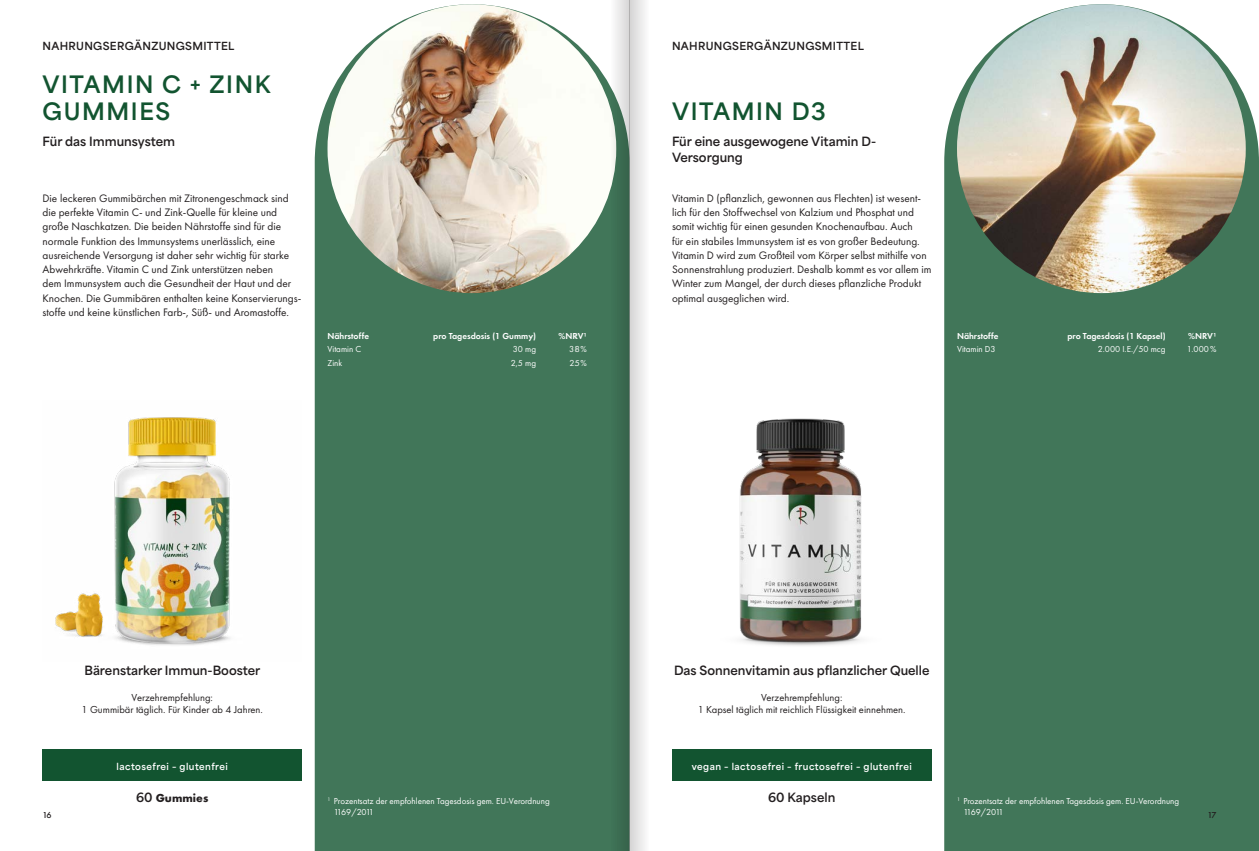
<style>
.page{position:relative;width:1259px;height:851px;background:#fff}
.page>*{position:absolute;margin:0;border:0;box-sizing:border-box;transform-origin:0 0}
.t1{font:700 22.5px/27px "Area Normal";letter-spacing:.07em;color:#125430}
.t2{font:700 12px/16.5px "Area Normal";color:#231f20}
.t3{font:700 12px "Futura PT";color:#231f20}
.t4{font:11.25px/14.2px "Futura PT";color:#231f20}
.t5{font:10.5px/12px "Futura PT";color:#231f20;text-align:center}
.t6{font:700 10.5px "Area Normal";letter-spacing:.03em;color:#231f20}
.t7{font:9px/10.5px "Futura PT";color:#fff}
.t8{font:600 9px "Futura PT";color:#fff}
.t9{font:700 9px "Area Normal";letter-spacing:.05em;color:#fff}
.t10{font:500 9px "Futura PT";color:#231f20}
.s1{font-family:"Area Normal"}
</style>
<div class="page">
<div style="left:315px;top:4px;width:261px;height:846px;background:#417659"></div>
<div style="left:944px;top:4px;width:315px;height:846px;background:#417659"></div>
<img style="left:327px;top:4px;width:289px;height:289px;border-radius:144px">
<div style="left:43px;top:748px;width:259px;height:32px;background:#125430"></div>
<div style="left:672px;top:748px;width:259px;height:32px;background:#125430"></div>
<img style="left:957px;top:4px;width:288px;height:289px;border-radius:144px">
<img style="left:55px;top:417px;width:175px;height:228px">
<img style="left:739px;top:418px;width:123px;height:228px">
<svg style="left:629px;top:0;width:53px;height:850px"></svg>
<svg style="left:576px;top:0;width:53px;height:850px;fill:#417659"></svg>
<p class="t6" style="left:43px;top:36px;width:193px">NAHRUNGSERGÄNZUNGSMITTEL</p>
<p class="t6" style="left:672px;top:36px;width:193px">NAHRUNGSERGÄNZUNGSMITTEL</p>
<h1 class="t1" style="left:43px;top:68px;width:229px">VITAMIN C + ZINK<br>GUMMIES</h1>
<p class="t2" style="left:43px;top:132px;width:134px">Für das Immunsystem</p>
<p class="t4" style="left:43px;top:191px;width:260px">Die leckeren Gummibärchen mit Zitronengeschmack sind die perfekte Vitamin C- und Zink-Quelle für kleine und große Naschkatzen. Die beiden Nährstoffe sind für die normale Funktion des Immunsystems unerlässlich, eine ausreichende Versorgung ist daher sehr wichtig für starke Abwehrkräfte. Vitamin C und Zink unterstützen neben<br>dem Immunsystem auch die Gesundheit der Haut und der Knochen. Die Gummibären enthalten keine Konservierungs&shy;stoffe und keine künstlichen Farb-, Süß- und Aromastoffe.</p>
<p class="t8" style="left:327px;top:330px;width:43px">Nährstoffe</p>
<p class="t8" style="left:433px;top:330px;width:104px">pro Tagesdosis (1 Gummy)</p>
<p class="t8" style="left:558px;top:330px;width:30px">%NRV¹</p>
<p class="t7" style="left:327px;top:344px;width:35px">Vitamin C</p>
<p class="t7" style="left:513px;top:344px;width:25px">30 mg</p>
<p class="t7" style="left:569px;top:344px;width:19px">38%</p>
<p class="t7" style="left:327px;top:357px;width:16px">Zink</p>
<p class="t7" style="left:511px;top:357px;width:27px">2,5 mg</p>
<p class="t7" style="left:569px;top:357px;width:19px">25%</p>
<h1 class="t1" style="left:672px;top:95px;width:155px">VITAMIN D3</h1>
<p class="t2" style="left:672px;top:132px;width:206px">Für eine ausgewogene Vitamin D-<br>Versorgung</p>
<p class="t4" style="left:672px;top:191px;width:261px">Vitamin D (pflanzlich, gewonnen aus Flechten) ist wesent&shy;lich für den Stoffwechsel von Kalzium und Phosphat und somit wichtig für einen gesunden Knochenaufbau. Auch<br>für ein stabiles Immunsystem ist es von großer Bedeutung.<br>Vitamin D wird zum Großteil vom Körper selbst mithilfe von Sonnenstrahlung produziert. Deshalb kommt es vor allem im Winter zum Mangel, der durch dieses pflanzliche Produkt optimal ausgeglichen wird.</p>
<p class="t8" style="left:957px;top:330px;width:43px">Nährstoffe</p>
<p class="t8" style="left:1067px;top:330px;width:100px">pro Tagesdosis (1 Kapsel)</p>
<p class="t8" style="left:1188px;top:330px;width:30px">%NRV¹</p>
<p class="t7" style="left:957px;top:344px;width:40px">Vitamin D3</p>
<p class="t7" style="left:1097px;top:344px;width:69px">2.000 I.E./50 mcg</p>
<p class="t7" style="left:1186px;top:344px;width:31px">1.000%</p>
<p class="t2" style="left:84px;top:660px;width:177px">Bärenstarker Immun-Booster</p>
<p class="t2" style="left:674px;top:660px;width:257px">Das Sonnenvitamin aus pflanzlicher Quelle</p>
<p class="t5" style="left:82px;top:691px;width:183px">Verzehrempfehlung:<br>1 Gummibär täglich. Für Kinder ab 4 Jahren.</p>
<p class="t5" style="left:698px;top:691px;width:209px">Verzehrempfehlung:<br>1 Kapsel täglich mit reichlich Flüssigkeit einnehmen.</p>
<p class="t9" style="left:117px;top:757px;width:113px">lactosefrei – glutenfrei</p>
<p class="t9" style="left:691px;top:757px;width:222px">vegan – lactosefrei – fructosefrei – glutenfrei</p>
<p class="t2" style="left:768px;top:788px;width:69px">60 Kapseln</p>
<p class="t3" style="left:136px;top:790px;width:74px"><span class="s1">60</span> Gummies</p>
<p class="t7" style="left:334px;top:796px;width:217px;text-indent:-6px"><sup>1</sup> Prozentsatz der empfohlenen Tagesdosis gem. EU-Verordnung<br>1169/2011</p>
<p class="t7" style="left:963px;top:796px;width:217px;text-indent:-6px"><sup>1</sup> Prozentsatz der empfohlenen Tagesdosis gem. EU-Verordnung<br>1169/2011</p>
<p class="t10" style="left:43px;top:809px;width:11px">16</p>
<p class="t10" style="left:1207px;top:809px;width:10px">17</p>
</div>
